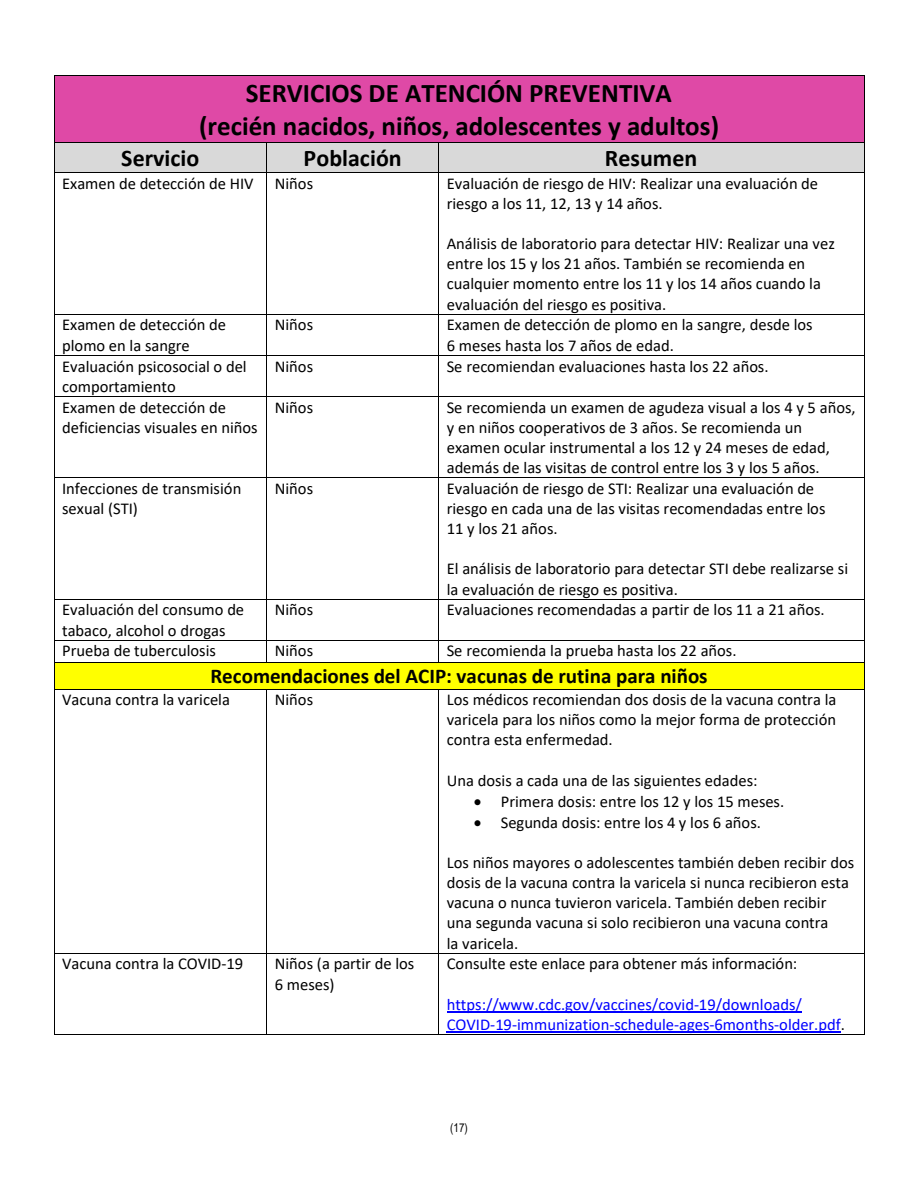
<style>
.page{position:relative;width:918px;height:1188px;background:#fff}
.page>*{position:absolute;margin:0;border:0;box-sizing:border-box;transform-origin:0 0}
.t1{font:700 27px/33px "Calibri";color:#000;text-align:center}
.t2{font:700 24px "Calibri";color:#000}
.t3{font:700 21px "Calibri";color:#000}
.t4{font:16.5px/20.1px "Calibri";color:#000}
.t5{font:16.5px/20.1px "Calibri";color:#00f}
.t6{font:12px "Arial Narrow";color:#000}
.s1{color:#000}
</style>
<div class="page">
<div style="left:62px;top:76px;width:794px;height:33px;background:#df49a6"></div>
<div style="left:62px;top:109px;width:794px;height:33px;background:#df49a6"></div>
<hr style="left:54px;top:76px;width:810px;height:1px;background:#000">
<hr style="left:54px;top:76px;width:1px;height:66px;background:#000">
<hr style="left:864px;top:76px;width:1px;height:66px;background:#000">
<div style="left:54px;top:143px;width:212px;height:29px;background:#d9d9d9"></div>
<div style="left:267px;top:143px;width:171px;height:29px;background:#d9d9d9"></div>
<div style="left:439px;top:143px;width:425px;height:29px;background:#d9d9d9"></div>
<hr style="left:54px;top:142px;width:213px;height:1px;background:#000">
<hr style="left:267px;top:142px;width:171px;height:1px;background:#000">
<hr style="left:439px;top:142px;width:425px;height:1px;background:#000">
<svg style="left:54px;top:143px;width:1px;height:29px"></svg>
<hr style="left:54px;top:172px;width:213px;height:1px;background:#000">
<hr style="left:267px;top:172px;width:171px;height:1px;background:#000">
<svg style="left:438px;top:142px;width:1px;height:31px"></svg>
<hr style="left:439px;top:172px;width:425px;height:1px;background:#000">
<svg style="left:864px;top:142px;width:1px;height:31px"></svg>
<hr style="left:54px;top:173px;width:1px;height:141px;background:#000">
<hr style="left:267px;top:173px;width:1px;height:141px;background:#000">
<hr style="left:438px;top:173px;width:1px;height:141px;background:#000">
<hr style="left:864px;top:173px;width:1px;height:141px;background:#000">
<hr style="left:54px;top:314px;width:213px;height:1px;background:#000">
<hr style="left:267px;top:314px;width:171px;height:1px;background:#000">
<hr style="left:439px;top:314px;width:425px;height:1px;background:#000">
<hr style="left:54px;top:315px;width:1px;height:40px;background:#000">
<hr style="left:267px;top:315px;width:1px;height:40px;background:#000">
<hr style="left:438px;top:315px;width:1px;height:40px;background:#000">
<hr style="left:864px;top:315px;width:1px;height:40px;background:#000">
<hr style="left:54px;top:355px;width:213px;height:1px;background:#000">
<hr style="left:267px;top:355px;width:171px;height:1px;background:#000">
<hr style="left:439px;top:355px;width:425px;height:1px;background:#000">
<hr style="left:54px;top:356px;width:1px;height:40px;background:#000">
<hr style="left:267px;top:356px;width:1px;height:40px;background:#000">
<hr style="left:438px;top:356px;width:1px;height:40px;background:#000">
<hr style="left:864px;top:356px;width:1px;height:40px;background:#000">
<hr style="left:54px;top:396px;width:213px;height:1px;background:#000">
<hr style="left:267px;top:396px;width:171px;height:1px;background:#000">
<hr style="left:439px;top:396px;width:425px;height:1px;background:#000">
<hr style="left:54px;top:397px;width:1px;height:80px;background:#000">
<hr style="left:267px;top:397px;width:1px;height:80px;background:#000">
<hr style="left:438px;top:397px;width:1px;height:80px;background:#000">
<hr style="left:864px;top:397px;width:1px;height:80px;background:#000">
<hr style="left:54px;top:477px;width:213px;height:1px;background:#000">
<hr style="left:267px;top:477px;width:171px;height:1px;background:#000">
<hr style="left:439px;top:477px;width:425px;height:1px;background:#000">
<hr style="left:54px;top:478px;width:1px;height:121px;background:#000">
<hr style="left:267px;top:478px;width:1px;height:121px;background:#000">
<hr style="left:438px;top:478px;width:1px;height:121px;background:#000">
<hr style="left:864px;top:478px;width:1px;height:121px;background:#000">
<hr style="left:54px;top:599px;width:213px;height:1px;background:#000">
<hr style="left:267px;top:599px;width:171px;height:1px;background:#000">
<hr style="left:439px;top:599px;width:425px;height:1px;background:#000">
<hr style="left:54px;top:600px;width:1px;height:40px;background:#000">
<hr style="left:267px;top:600px;width:1px;height:40px;background:#000">
<hr style="left:438px;top:600px;width:1px;height:40px;background:#000">
<hr style="left:864px;top:600px;width:1px;height:40px;background:#000">
<hr style="left:54px;top:640px;width:213px;height:1px;background:#000">
<hr style="left:267px;top:640px;width:171px;height:1px;background:#000">
<hr style="left:439px;top:640px;width:425px;height:1px;background:#000">
<div style="left:62px;top:663px;width:794px;height:26px;background:#ff0"></div>
<hr style="left:54px;top:662px;width:213px;height:1px;background:#000">
<hr style="left:267px;top:662px;width:171px;height:1px;background:#000">
<svg style="left:438px;top:640px;width:1px;height:23px"></svg>
<hr style="left:439px;top:662px;width:425px;height:1px;background:#000">
<svg style="left:54px;top:641px;width:1px;height:48px"></svg>
<hr style="left:54px;top:689px;width:213px;height:1px;background:#000">
<hr style="left:267px;top:689px;width:171px;height:1px;background:#000">
<hr style="left:439px;top:689px;width:425px;height:1px;background:#000">
<svg style="left:864px;top:640px;width:1px;height:49px"></svg>
<hr style="left:54px;top:689px;width:1px;height:264px;background:#000">
<hr style="left:267px;top:689px;width:1px;height:264px;background:#000">
<hr style="left:438px;top:689px;width:1px;height:264px;background:#000">
<hr style="left:864px;top:689px;width:1px;height:264px;background:#000">
<hr style="left:447px;top:1012px;width:355px;height:1px;background:#00f">
<hr style="left:447px;top:1032px;width:394px;height:1px;background:#00f">
<hr style="left:54px;top:953px;width:213px;height:1px;background:#000">
<hr style="left:267px;top:953px;width:171px;height:1px;background:#000">
<hr style="left:439px;top:953px;width:425px;height:1px;background:#000">
<hr style="left:54px;top:954px;width:1px;height:80px;background:#000">
<hr style="left:54px;top:1034px;width:213px;height:1px;background:#000">
<hr style="left:267px;top:954px;width:1px;height:80px;background:#000">
<hr style="left:267px;top:1034px;width:171px;height:1px;background:#000">
<hr style="left:438px;top:954px;width:1px;height:80px;background:#000">
<hr style="left:439px;top:1034px;width:425px;height:1px;background:#000">
<hr style="left:864px;top:954px;width:1px;height:80px;background:#000">
<h1 class="t1" style="left:199px;top:76px;width:522px">SERVICIOS DE ATENCIÓN PREVENTIVA<br>(recién nacidos, niños, adolescentes y adultos)</h1>
<h2 class="t2" style="left:121px;top:141px;width:80px">Servicio</h2>
<h2 class="t2" style="left:304px;top:141px;width:100px">Población</h2>
<h2 class="t2" style="left:605px;top:141px;width:94px">Resumen</h2>
<p class="t4" style="left:62px;top:173px;width:193px">Examen de detección de HIV</p>
<p class="t4" style="left:275px;top:173px;width:40px">Niños</p>
<p class="t4" style="left:447px;top:173px;width:373px">Evaluación de riesgo de HIV: Realizar una evaluación de riesgo a los 11, 12, 13 y 14 años.</p>
<p class="t4" style="left:447px;top:233px;width:390px">Análisis de laboratorio para detectar HIV: Realizar una vez entre los 15 y los 21 años. También se recomienda en cualquier momento entre los 11 y los 14 años cuando la evaluación del riesgo es positiva.</p>
<p class="t4" style="left:62px;top:315px;width:165px">Examen de detección de plomo en la sangre</p>
<p class="t4" style="left:275px;top:315px;width:40px">Niños</p>
<p class="t4" style="left:447px;top:315px;width:367px">Examen de detección de plomo en la sangre, desde los<br>6 meses hasta los 7 años de edad.</p>
<p class="t4" style="left:62px;top:356px;width:186px">Evaluación psicosocial o del comportamiento</p>
<p class="t4" style="left:275px;top:356px;width:40px">Niños</p>
<p class="t4" style="left:447px;top:356px;width:323px">Se recomiendan evaluaciones hasta los 22 años.</p>
<p class="t4" style="left:62px;top:397px;width:197px">Examen de detección de deficiencias visuales en niños</p>
<p class="t4" style="left:275px;top:397px;width:40px">Niños</p>
<p class="t4" style="left:447px;top:397px;width:410px">Se recomienda un examen de agudeza visual a los 4 y 5 años, y en niños cooperativos de 3 años. Se recomienda un examen ocular instrumental a los 12 y 24 meses de edad, además de las visitas de control entre los 3 y los 5 años.</p>
<p class="t4" style="left:62px;top:478px;width:181px">Infecciones de transmisión sexual (STI)</p>
<p class="t4" style="left:275px;top:478px;width:40px">Niños</p>
<p class="t4" style="left:447px;top:478px;width:380px">Evaluación de riesgo de STI: Realizar una evaluación de riesgo en cada una de las visitas recomendadas entre los<br>11 y los 21 años.</p>
<p class="t4" style="left:447px;top:558px;width:403px">El análisis de laboratorio para detectar STI debe realizarse si la evaluación de riesgo es positiva.</p>
<p class="t4" style="left:62px;top:599px;width:184px">Evaluación del consumo de tabaco, alcohol o drogas</p>
<p class="t4" style="left:275px;top:599px;width:40px">Niños</p>
<p class="t4" style="left:447px;top:599px;width:380px">Evaluaciones recomendadas a partir de los 11 a 21 años.</p>
<p class="t4" style="left:62px;top:641px;width:155px">Prueba de tuberculosis</p>
<p class="t4" style="left:275px;top:641px;width:40px">Niños</p>
<p class="t4" style="left:447px;top:641px;width:291px">Se recomienda la prueba hasta los 22 años.</p>
<p class="t3" style="left:210px;top:661px;width:499px">Recomendaciones del ACIP: vacunas de rutina para niños</p>
<p class="t4" style="left:62px;top:689px;width:169px">Vacuna contra la varicela</p>
<p class="t4" style="left:275px;top:689px;width:40px">Niños</p>
<p class="t4" style="left:447px;top:689px;width:391px;text-align:justify">Los médicos recomiendan dos dosis de la vacuna contra la varicela para los niños como la mejor forma de protección contra esta enfermedad.</p>
<p class="t4" style="left:447px;top:770px;width:312px">Una dosis a cada una de las siguientes edades:</p>
<p class="t4" style="left:474px;top:791px;width:312px">• Primera dosis: entre los 12 y los 15 meses.</p>
<p class="t4" style="left:474px;top:812px;width:289px">• Segunda dosis: entre los 4 y los 6 años.</p>
<p class="t4" style="left:447px;top:852px;width:409px">Los niños mayores o adolescentes también deben recibir dos dosis de la vacuna contra la varicela si nunca recibieron esta vacuna o nunca tuvieron varicela. También deben recibir una segunda vacuna si solo recibieron una vacuna contra<br>la varicela.</p>
<p class="t4" style="left:62px;top:954px;width:183px">Vacuna contra la COVID-19</p>
<p class="t4" style="left:275px;top:954px;width:141px">Niños (a partir de los<br>6 meses)</p>
<p class="t4" style="left:447px;top:954px;width:352px">Consulte este enlace para obtener más información:</p>
<p class="t5" style="left:447px;top:994px;width:400px">https://www.cdc.gov/vaccines/covid-19/downloads/<br>COVID-19-immunization-schedule-ages-6months-older.pdf<span class="s1">.</span></p>
<p class="t6" style="left:450px;top:1119px;width:19px">(17)</p>
</div>
